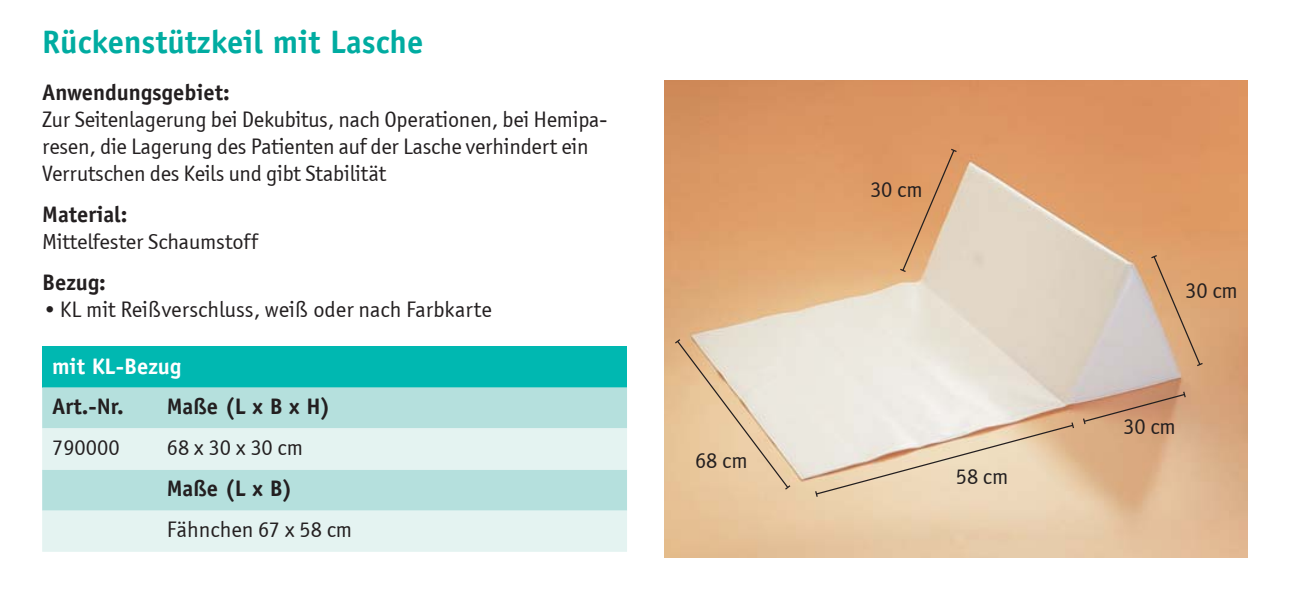
<style>
.page{position:relative;width:1313px;height:610px;background:#fff}
.page>*{position:absolute;margin:0;border:0;box-sizing:border-box;transform-origin:0 0}
.t1{font:700 32.5px "Officina Sans";color:#00aca1}
.t2{font:22.5px/27px "Officina Sans ITCTT Book";letter-spacing:-.01em;color:#231f20}
.t3{font:700 22.5px "Officina Sans";color:#231f20}
.t4{font:700 22.5px "Officina Sans";color:#fff}
.t5{font:21.75px "Officina Sans ITCTT Book";letter-spacing:-.01em;color:#231f20}
</style>
<div class="page">
<div style="left:42px;top:346px;width:585px;height:41px;background:#00b8b1"></div>
<div style="left:42px;top:387px;width:585px;height:41px;background:#b5e0dd"></div>
<svg style="left:42px;top:428px;width:585px;height:124px;background:#d4ecea"></svg>
<img style="left:664px;top:80px;width:583px;height:477px">
<svg style="left:1149px;top:254px;width:55px;height:113px;background:#d5a881"></svg>
<svg style="left:898px;top:148px;width:60px;height:125px;background:#dba679"></svg>
<svg style="left:1082px;top:390px;width:104px;height:35px;background:#c69475"></svg>
<svg style="left:814px;top:421px;width:261px;height:77px;background:#e7d4bb"></svg>
<svg style="left:673px;top:338px;width:118px;height:153px;background:#e5ceaf"></svg>
<h1 class="t1" style="left:42px;top:29px;width:382px">Rückenstützkeil mit Lasche</h1>
<p class="t3" style="left:42px;top:83px;width:189px">Anwendungsgebiet:</p>
<p class="t2" style="left:42px;top:106px;width:566px">Zur Seitenlagerung bei Dekubitus, nach Operationen, bei Hemipa&shy;resen, die Lagerung des Patienten auf der Lasche verhindert ein<br>Verrutschen des Keils und gibt Stabilität</p>
<p class="t3" style="left:42px;top:206px;width:87px">Material:</p>
<p class="t5" style="left:42px;top:229px;width:217px">Mittelfester Schaumstoff</p>
<p class="t3" style="left:42px;top:274px;width:65px">Bezug:</p>
<p class="t2" style="left:42px;top:296px;width:451px">• KL mit Reißverschluss, weiß oder nach Farbkarte</p>
<p class="t4" style="left:52px;top:357px;width:131px">mit KL-Bezug</p>
<p class="t3" style="left:52px;top:397px;width:73px">Art.-Nr.</p>
<p class="t3" style="left:167px;top:397px;width:165px">Maße (L x B x H)</p>
<p class="t2" style="left:52px;top:433px;width:69px">790000</p>
<p class="t2" style="left:167px;top:433px;width:138px">68 x 30 x 30 cm</p>
<p class="t3" style="left:167px;top:479px;width:127px">Maße (L x B)</p>
<p class="t2" style="left:167px;top:515px;width:187px">Fähnchen 67 x 58 cm</p>
<p class="t2" style="left:695px;top:446px;width:54px">68 cm</p>
<p class="t2" style="left:870px;top:176px;width:54px">30 cm</p>
<p class="t2" style="left:955px;top:463px;width:54px">58 cm</p>
<p class="t2" style="left:1185px;top:276px;width:54px">30 cm</p>
<p class="t2" style="left:1123px;top:413px;width:54px">30 cm</p>
</div>
